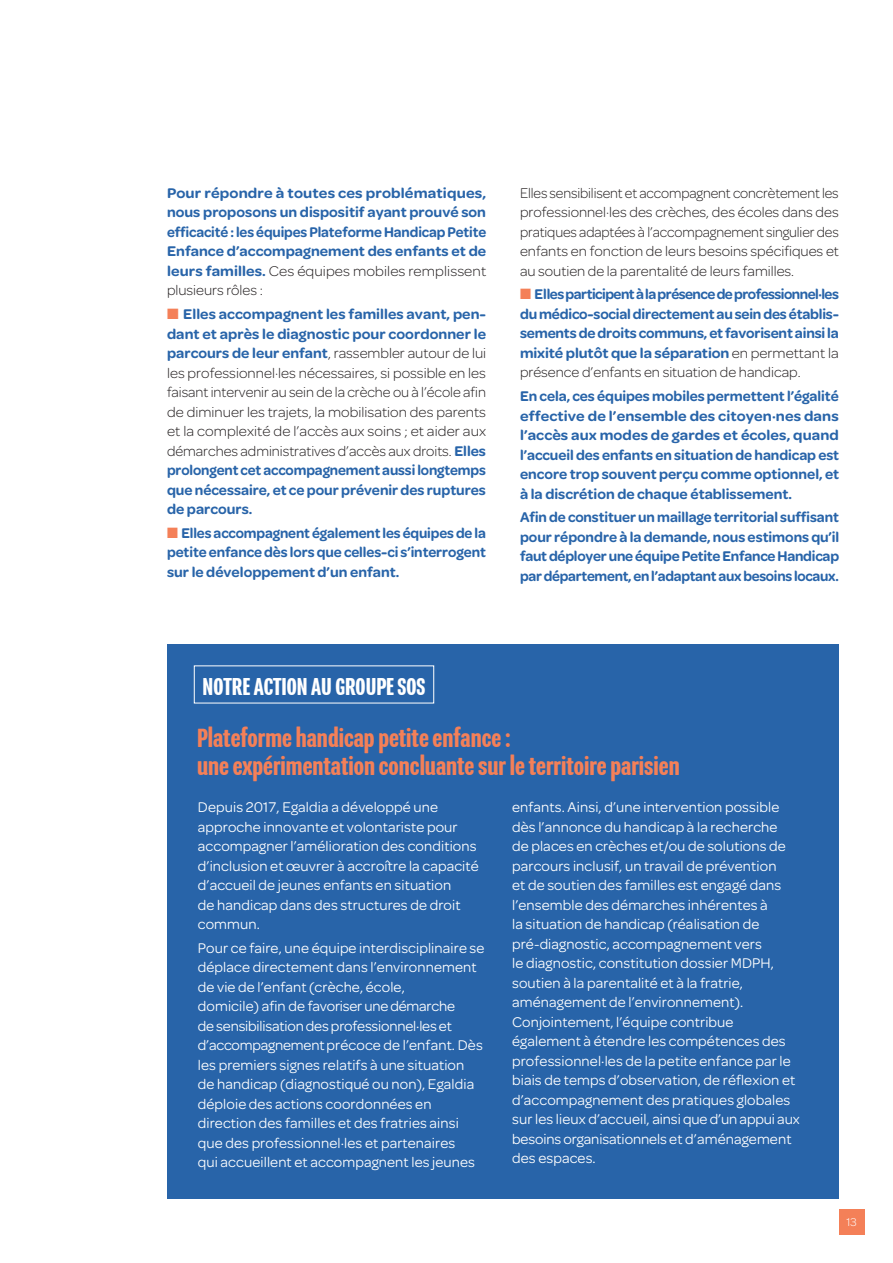
<style>
.page{position:relative;width:893px;height:1263px;background:#fff}
.page>*{position:absolute;margin:0;border:0;box-sizing:border-box;transform-origin:0 0}
.t1{font:500 28.5px/28.5px "Program Narrow";color:#f48058}
.t2{font:500 26.55px "Program Narrow";color:#fff}
.t3{font:15px/19.5px "Omnes";letter-spacing:.01em;color:#fff}
.t4{font:600 15px/19.5px "Omnes";letter-spacing:-.005em;color:#2864a9;text-align:justify}
.t5{font:300 15px/19.5px "Omnes";color:#231f20;text-align:justify}
.t6{font:300 15px/19.5px "Omnes";color:#231f20;text-align:justify;scale:.96 1}
.t7{font:600 15px/19.5px "Omnes";letter-spacing:-.005em;color:#2864a9;text-align:justify;scale:1.05 1}
.t8{font:600 15px/19.5px "Omnes";letter-spacing:-.005em;color:#2864a9;text-align:justify;scale:.96 1}
.t9{font:300 12px "Omnes";color:#fff}
.s1{font-weight:300;color:#231f20}
.s2{color:#f48058}
.s3{font-weight:600;color:#2864a9}
</style>
<div class="page">
<div style="left:839px;top:1209px;width:25px;height:25px;background:#f48058"></div>
<div style="left:167px;top:644px;width:672px;height:554px;background:#2864a9"></div>
<p class="t7" style="left:167px;top:183px;width:305px">Pour répondre à toutes ces problématiques, nous proposons un dispositif ayant prouvé son efficacité : les équipes Plateforme Handicap Petite Enfance d’accompagnement des enfants et de leurs familles. <span class="s1">Ces équipes mobiles remplissent plusieurs rôles :</span></p>
<p class="t5" style="left:167px;top:304px;width:321px"><span class="s2">■</span> <span class="s3">Elles accompagnent les familles avant, pen&shy;dant et après le diagnostic pour coordonner le parcours de leur enfant</span>, rassembler autour de lui les professionnel·les nécessaires, si possible en les faisant intervenir au sein de la crèche ou à l’école afin de diminuer les trajets, la mobilisation des parents et la complexité de l’accès aux soins ; et aider aux démarches administratives d’accès aux droits. <span class="s3">Elles prolongent cet accompagnement aussi longtemps que nécessaire, et ce pour prévenir des ruptures de parcours.</span></p>
<p class="t8" style="left:167px;top:523px;width:334px"><span class="s2">■</span> Elles accompagnent également les équipes de la petite enfance dès lors que celles-ci s’interrogent sur le développement d’un enfant.</p>
<p class="t6" style="left:520px;top:183px;width:334px">Elles sensibilisent et accompagnent concrètement les professionnel·les des crèches, des écoles dans des pratiques adaptées à l’accompagnement singulier des enfants en fonction de leurs besoins spécifiques et au soutien de la parentalité de leurs familles.</p>
<p class="t4" style="left:520px;top:285px;width:320px"><span class="s2">■</span> Elles participent à la présence de professionnel·les du médico-social directement au sein des établis&shy;sements de droits communs, et favorisent ainsi la mixité plutôt que la séparation <span class="s1">en permettant la présence d’enfants en situation de handicap.</span></p>
<p class="t4" style="left:520px;top:386px;width:321px">En cela, ces équipes mobiles permettent l’égalité effective de l’ensemble des citoyen·nes dans l’accès aux modes de gardes et écoles, quand l’accueil des enfants en situation de handicap est encore trop souvent perçu comme optionnel, et à la discrétion de chaque établissement.</p>
<p class="t4" style="left:520px;top:508px;width:321px">Afin de constituer un maillage territorial suffisant pour répondre à la demande, nous estimons qu’il faut déployer une équipe Petite Enfance Handicap par département, en l’adaptant aux besoins locaux.</p>
<h2 class="t2" style="left:203px;top:672px;width:224px">NOTRE ACTION AU GROUPE SOS</h2>
<h1 class="t1" style="left:197px;top:723px;width:484px">Plateforme handicap petite enfance :<br>une expérimentation concluante sur le territoire parisien</h1>
<p class="t3" style="left:198px;top:797px;width:282px">Depuis 2017, Egaldia a développé une approche innovante et volontariste pour accompagner l’amélioration des conditions d’inclusion et œuvrer à accroître la capacité d’accueil de jeunes enfants en situation<br>de handicap dans des structures de droit commun.</p>
<p class="t3" style="left:198px;top:938px;width:288px">Pour ce faire, une équipe interdisciplinaire se déplace directement dans l’environnement de vie de l’enfant (crèche, école,<br>domicile) afin de favoriser une démarche<br>de sensibilisation des professionnel·les et d’accompagnement précoce de l’enfant. Dès les premiers signes relatifs à une situation de handicap (diagnostiqué ou non), Egaldia déploie des actions coordonnées en direction des familles et des fratries ainsi que des professionnel·les et partenaires<br>qui accueillent et accompagnent les jeunes</p>
<p class="t3" style="left:512px;top:797px;width:289px">enfants. Ainsi, d’une intervention possible dès l’annonce du handicap à la recherche<br>de places en crèches et/ou de solutions de parcours inclusif, un travail de prévention<br>et de soutien des familles est engagé dans l’ensemble des démarches inhérentes à<br>la situation de handicap (réalisation de pré-diagnostic, accompagnement vers<br>le diagnostic, constitution dossier MDPH, soutien à la parentalité et à la fratrie, aménagement de l’environnement).<br>Conjointement, l’équipe contribue également à étendre les compétences des professionnel·les de la petite enfance par le biais de temps d’observation, de réflexion et d’accompagnement des pratiques globales sur les lieux d’accueil, ainsi que d’un appui aux besoins organisationnels et d’aménagement des espaces.</p>
<p class="t9" style="left:846px;top:1215px;width:12px">13</p>
</div>
